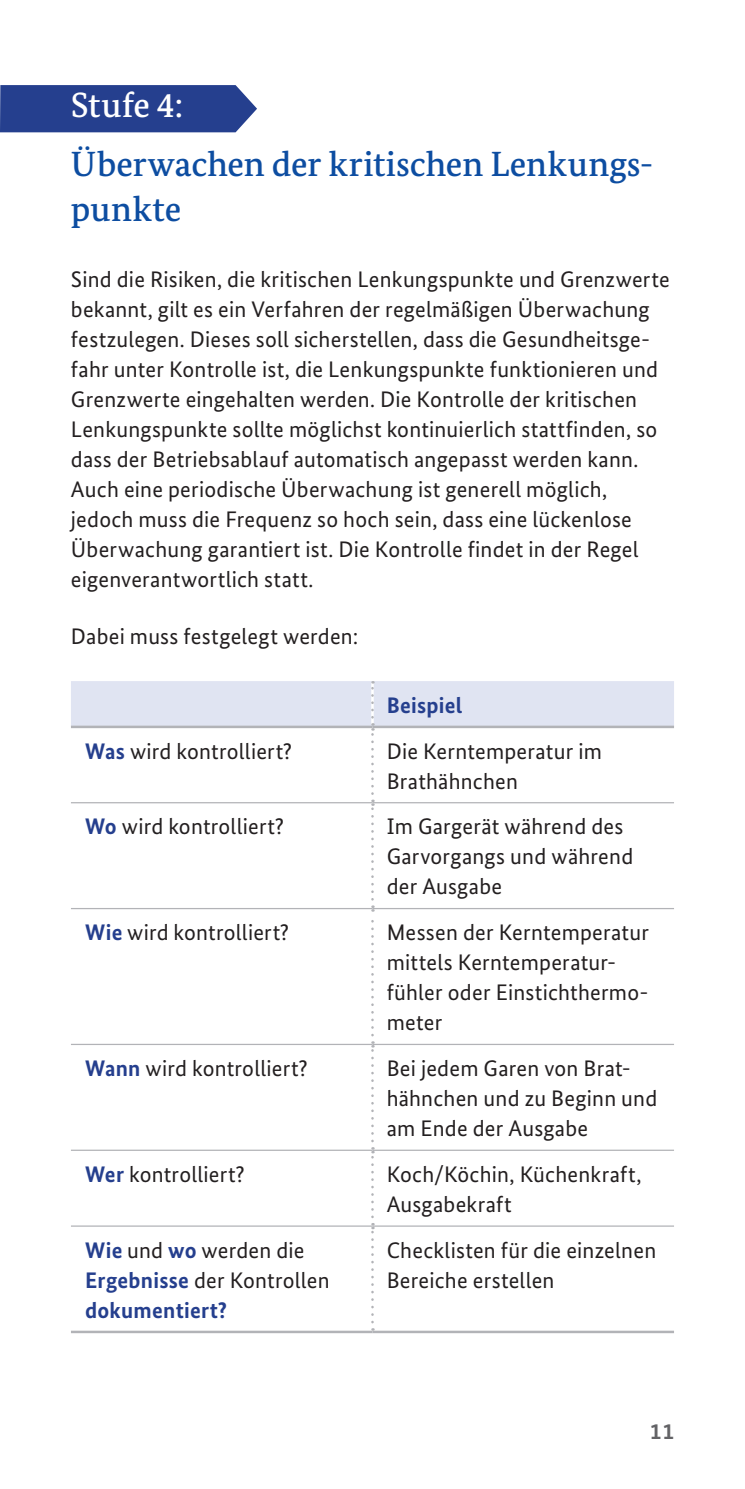
<style>
.page{position:relative;width:745px;height:1489px;background:#fff}
.page>*{position:absolute;margin:0;border:0;box-sizing:border-box;transform-origin:0 0}
.t1{font:500 35px/45px "Bundes Serif";color:#0d4da1}
.t2{font:500 35px "Bundes Serif";color:#fff}
.t3{font:22.5px/30px "Bundes Sans";letter-spacing:.01em;color:#231f20}
.t4{font:700 22.5px/30px "Bundes Sans";letter-spacing:.01em;color:#253f8e}
.t5{font:700 22.5px "Bundes Sans";color:#636366}
.s1{font-weight:700;color:#253f8e}
.s2{font-weight:400;color:#231f20}
</style>
<div class="page">
<div style="left:0;top:85px;width:257px;height:47px;background:#253f8e"></div>
<svg style="left:71px;top:681px;width:602px;height:112px"></svg>
<svg style="left:371px;top:799px;width:2px;height:100px"></svg>
<svg style="left:371px;top:905px;width:2px;height:130px"></svg>
<svg style="left:371px;top:1041px;width:2px;height:99px"></svg>
<svg style="left:371px;top:1147px;width:2px;height:69px"></svg>
<svg style="left:371px;top:1223px;width:2px;height:98px"></svg>
<hr style="left:71px;top:725px;width:301px;height:3px;background:#b2b3b7">
<hr style="left:372px;top:725px;width:301px;height:3px;background:#b2b3b7">
<hr style="left:71px;top:802px;width:301px;height:1px;background:#b2b3b7">
<hr style="left:372px;top:802px;width:301px;height:1px;background:#b2b3b7">
<hr style="left:71px;top:907px;width:301px;height:2px;background:#b2b3b7">
<hr style="left:372px;top:907px;width:301px;height:2px;background:#b2b3b7">
<hr style="left:71px;top:1043px;width:301px;height:1px;background:#b2b3b7">
<hr style="left:372px;top:1043px;width:301px;height:1px;background:#b2b3b7">
<hr style="left:71px;top:1149px;width:301px;height:1px;background:#b2b3b7">
<hr style="left:372px;top:1149px;width:301px;height:1px;background:#b2b3b7">
<hr style="left:71px;top:1330px;width:301px;height:2px;background:#b2b3b7">
<hr style="left:372px;top:1330px;width:301px;height:2px;background:#b2b3b7">
<hr style="left:71px;top:1225px;width:301px;height:1px;background:#b2b3b7">
<hr style="left:372px;top:1225px;width:301px;height:1px;background:#b2b3b7">
<h1 class="t2" style="left:71px;top:84px;width:114px">Stufe 4:</h1>
<h1 class="t1" style="left:71px;top:141px;width:583px">Überwachen der kritischen Lenkungs&shy;punkte</h1>
<p class="t3" style="left:71px;top:264px;width:600px">Sind die Risiken, die kritischen Lenkungspunkte und Grenzwerte bekannt, gilt es ein Verfahren der regelmäßigen Überwachung festzulegen. Dieses soll sicherstellen, dass die Gesundheitsge&shy;fahr unter Kontrolle ist, die Lenkungspunkte funktionieren und Grenzwerte eingehalten werden. Die Kontrolle der kritischen Lenkungspunkte sollte möglichst kontinuierlich stattfinden, so dass der Betriebsablauf automatisch angepasst werden kann.<br>Auch eine periodische Überwachung ist generell möglich, jedoch muss die Frequenz so hoch sein, dass eine lückenlose Überwachung garantiert ist. Die Kontrolle findet in der Regel eigenverantwortlich statt.</p>
<p class="t3" style="left:71px;top:621px;width:289px">Dabei muss festgelegt werden:</p>
<p class="t4" style="left:386px;top:689px;width:77px">Beispiel</p>
<p class="t3" style="left:85px;top:735px;width:208px"><span class="s1">Was</span> wird kontrolliert?</p>
<p class="t3" style="left:386px;top:735px;width:217px">Die Kerntemperatur im<br>Brathähnchen</p>
<p class="t3" style="left:85px;top:811px;width:200px"><span class="s1">Wo</span> wird kontrolliert?</p>
<p class="t3" style="left:386px;top:811px;width:248px">Im Gargerät während des<br>Garvorgangs und während der Ausgabe</p>
<p class="t3" style="left:85px;top:917px;width:205px"><span class="s1">Wie</span> wird kontrolliert?</p>
<p class="t3" style="left:386px;top:917px;width:264px">Messen der Kerntemperatur mittels Kerntemperatur&shy;fühler oder Einstichthermo&shy;meter</p>
<p class="t3" style="left:85px;top:1053px;width:224px"><span class="s1">Wann</span> wird kontrolliert?</p>
<p class="t3" style="left:386px;top:1053px;width:272px">Bei jedem Garen von Brat&shy;hähnchen und zu Beginn und am Ende der Ausgabe</p>
<p class="t3" style="left:85px;top:1158px;width:161px"><span class="s1">Wer</span> kontrolliert?</p>
<p class="t3" style="left:386px;top:1158px;width:256px">Koch/Köchin, Küchenkraft,<br>Ausgabekraft</p>
<p class="t4" style="left:85px;top:1234px;width:246px">Wie <span class="s2">und</span> wo <span class="s2">werden die<br></span>Ergebnisse <span class="s2">der Kontrollen </span>dokumentiert?</p>
<p class="t3" style="left:386px;top:1234px;width:271px">Checklisten für die einzelnen<br>Bereiche erstellen</p>
<p class="t5" style="left:649px;top:1417px;width:25px">11</p>
</div>
